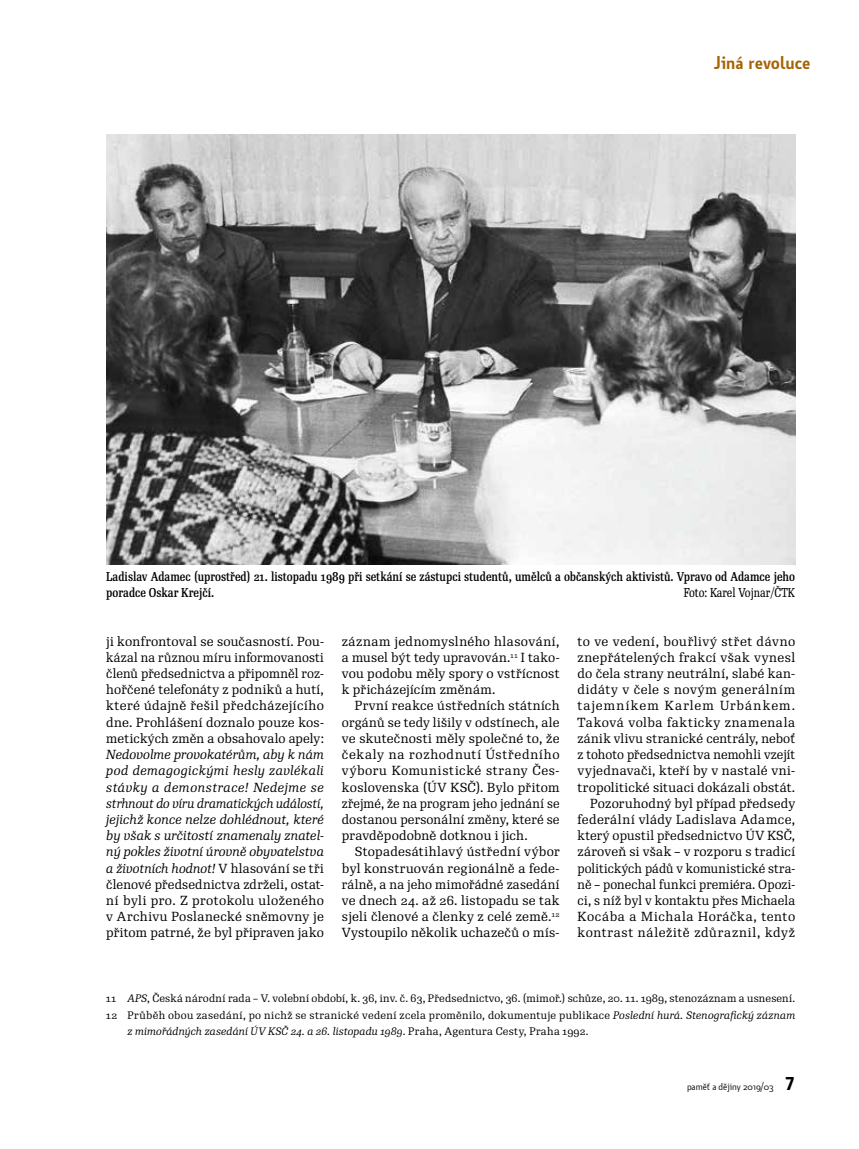
<style>
.page{position:relative;width:859px;height:1149px;background:#fff}
.page>*{position:absolute;margin:0;border:0;box-sizing:border-box;transform-origin:0 0}
.t1{font:600 18px "Botanika Std";color:#a66301}
.t2{font:12.75px/16.2px "Re Public Std";letter-spacing:.025em;color:#000;text-align:justify}
.t3{font:italic 12.75px/16.2px "Re Public Std";letter-spacing:.005em;color:#000;text-align:justify}
.t4{font:500 12.45px/16.2px "Re Public Std Cond";color:#000}
.t5{font:12.45px "Re Public Std Cond";color:#000}
.t6{font:10.5px "Re Public Std";letter-spacing:.025em;color:#000}
.t7{font:italic 10.5px "Re Public Std";letter-spacing:.015em;color:#000}
.t8{font:9.75px "Botanika Std";color:#000}
.s1{font-style:normal}
.s2{font-style:italic}
.s3{font-family:"Botanika Mono";font-weight:700;font-size:18px}
</style>
<div class="page">
<img style="left:106px;top:135px;width:689px;height:429px">
<h1 class="t1" style="left:714px;top:51px;width:98px">Jiná revoluce</h1>
<p class="t4" style="left:106px;top:568px;width:690px">Ladislav Adamec (uprostřed) 21. listopadu 1989 při setkání se zástupci studentů, umělců a občanských aktivistů. Vpravo od Adamce jeho poradce Oskar Krejčí.</p>
<p class="t5" style="left:684px;top:584px;width:112px">Foto: Karel Vojnar/ČTK</p>
<p class="t2" style="left:106px;top:633px;width:219px">ji konfrontoval se současností. Pou&shy;kázal na různou míru informovanosti členů předsednictva a připomněl roz&shy;hořčené telefonáty z podniků a hutí, které údajně řešil předcházejícího dne. Prohlášení doznalo pouze kos&shy;metických změn a obsahovalo apely:</p>
<p class="t3" style="left:106px;top:746px;width:219px">Nedovolme provokatérům, aby k nám pod demagogickými hesly zavlékali stávky a demonstrace! Nedejme se strhnout do víru dramatických událostí, jejichž konce nelze dohlédnout, které by však s určitostí znamenaly znatel&shy;ný pokles životní úrovně obyvatelstva a životních hodnot! <span class="s1">V hlasování se tři členové předsednictva zdrželi, ostat&shy;ní byli pro. Z protokolu uloženého v Archivu Poslanecké sněmovny je přitom patrné, že byl připraven jako</span></p>
<p class="t2" style="left:342px;top:633px;width:219px">záznam jednomyslného hlasování, a musel být tedy upravován.<sup>11</sup> I tako&shy;vou podobu měly spory o vstřícnost k přicházejícím změnám.</p>
<p class="t2" style="left:342px;top:697px;width:219px;text-indent:13px">První reakce ústředních státních orgánů se tedy lišily v odstínech, ale ve skutečnosti měly společné to, že čekaly na rozhodnutí Ústředního výboru Komunistické strany Čes&shy;koslovenska (ÚV KSČ). Bylo přitom zřejmé, že na program jeho jednání se dostanou personální změny, které se pravděpodobně dotknou i jich.</p>
<p class="t2" style="left:342px;top:843px;width:219px;text-indent:13px">Stopadesátihlavý ústřední výbor byl konstruován regionálně a fede&shy;rálně, a na jeho mimořádné zasedání ve dnech 24. až 26. listopadu se tak sjeli členové a členky z celé země.<sup>12<br></sup>Vystoupilo několik uchazečů o mís-</p>
<p class="t2" style="left:578px;top:633px;width:219px;text-align:right">to ve vedení, bouřlivý střet dávno znepřátelených frakcí však vynesl do čela strany neutrální, slabé kan&shy;didáty v čele s novým generálním tajemníkem Karlem Urbánkem.<br>Taková volba fakticky znamenala zánik vlivu stranické centrály, neboť z tohoto předsednictva nemohli vzejít vyjednavači, kteří by v nastalé vni&shy;tropolitické situaci dokázali obstát.<br>Pozoruhodný byl případ předsedy federální vlády Ladislava Adamce, který opustil předsednictvo ÚV KSČ, zároveň si však – v rozporu s tradicí politických pádů v komunistické stra&shy;ně – ponechal funkci premiéra. Opozi&shy;ci, s níž byl v kontaktu přes Michaela Kocába a Michala Horáčka, tento kontrast náležitě zdůraznil, když</p>
<p class="t6" style="left:106px;top:991px;width:690px">11 <span class="s2">APS</span>, Česká národní rada – V. volební období, k. 36, inv. č. 63, Předsednictvo, 36. (mimoř.) schůze, 20. 11. 1989, stenozáznam a usnesení.</p>
<p class="t6" style="left:106px;top:1007px;width:690px">12 Průběh obou zasedání, po nichž se stranické vedení zcela proměnilo, dokumentuje publikace <span class="s2">Poslední hurá. Stenografický záznam</span></p>
<p class="t7" style="left:128px;top:1023px;width:462px">z mimořádných zasedání ÚV KSČ 24. a 26. listopadu 1989<span class="s1">. Praha, Agentura Cesty, Praha 1992.</span></p>
<p class="t8" style="left:687px;top:1080px;width:110px">paměť a dějiny 2019/03 <span class="s3">7</span></p>
</div>
